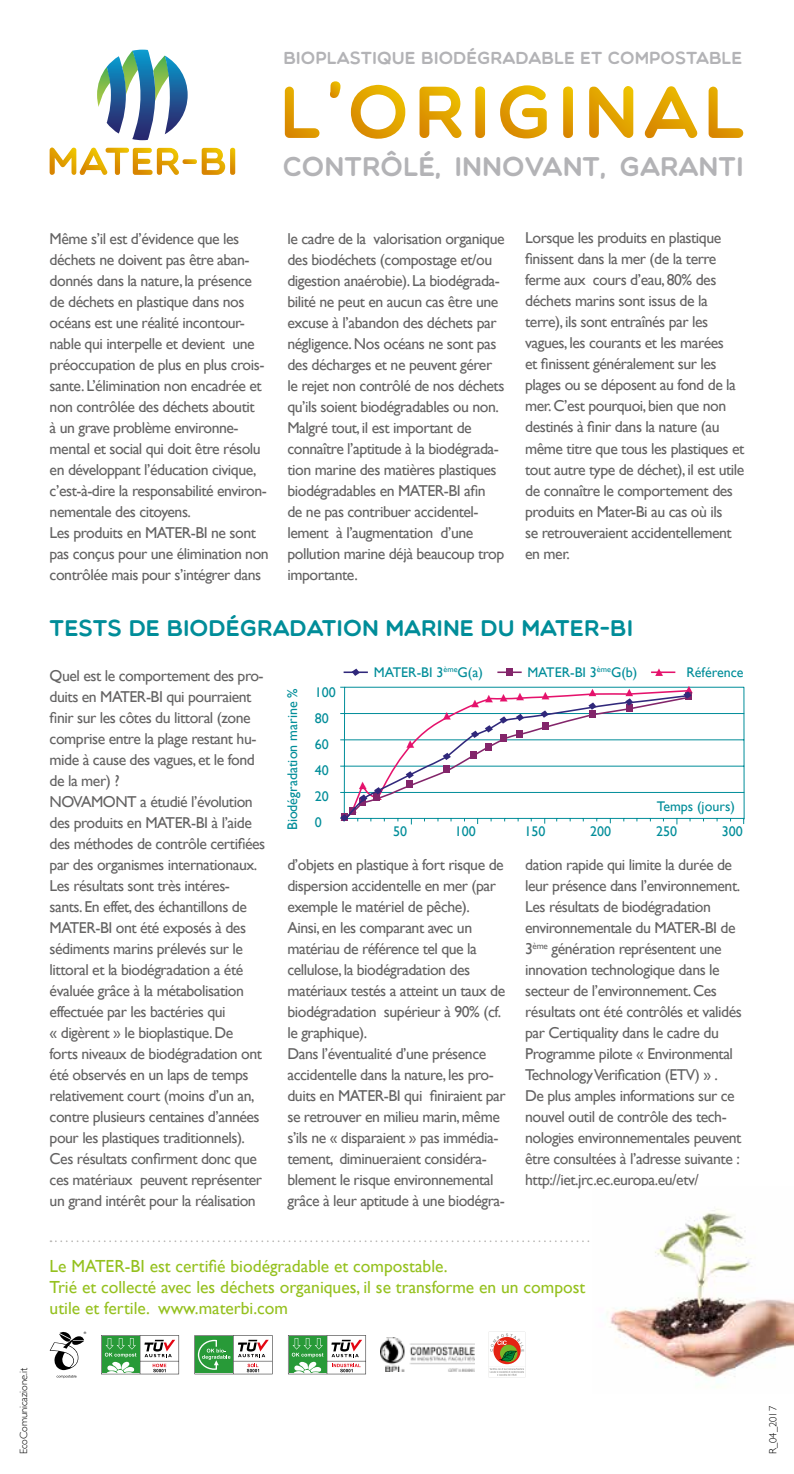
<style>
.page{position:relative;width:794px;height:1474px;background:#fff}
.page>*{position:absolute;margin:0;border:0;box-sizing:border-box;transform-origin:0 0}
.t1{font:27.12px "Multicolore";color:#b3b3b6}
.t2{font:22.75px "Multicolore";color:#008d99}
.t3{font:17.5px/21px "Gill Sans";color:#95c11f}
.t4{font:17.5px "Multicolore";color:#b3b3b6}
.t5{font:15.75px/21px "Gill Sans";letter-spacing:-.03em;color:#646363}
.t6{font:14px "Gill Sans";color:#008d99}
.t7{font:300 10.5px "Gill Sans";color:#000}
.t8{font:3.15px "Helvetica Neue";color:#000}
</style>
<div class="page">
<svg style="left:50px;top:1240px;width:540px;height:2px"></svg>
<hr style="left:340px;top:818px;width:404px;height:1px;background:#008d99">
<hr style="left:340px;top:687px;width:404px;height:1px;background:#008d99">
<hr style="left:340px;top:713px;width:404px;height:1px;background:#008d99">
<hr style="left:340px;top:739px;width:404px;height:1px;background:#008d99">
<hr style="left:340px;top:765px;width:404px;height:1px;background:#008d99">
<hr style="left:340px;top:792px;width:404px;height:1px;background:#008d99">
<hr style="left:743px;top:687px;width:1px;height:132px;background:#008d99">
<svg style="left:340px;top:686px;width:352px;height:138px"></svg>
<svg style="left:352px;top:668px;width:8px;height:8px"></svg>
<hr style="left:343px;top:671px;width:25px;height:2px;background:#30287b">
<div style="left:506px;top:668px;width:7px;height:8px;background:#83256a"></div>
<hr style="left:497px;top:671px;width:24px;height:2px;background:#83256a">
<svg style="left:655px;top:668px;width:8px;height:8px"></svg>
<hr style="left:651px;top:671px;width:24px;height:2px;background:#e5126c">
<svg style="left:97px;top:50px;width:91px;height:90px"></svg>
<svg style="left:50px;top:147px;width:185px;height:28px"></svg>
<svg style="left:285px;top:87px;width:35px;height:51px"></svg>
<svg style="left:351px;top:85px;width:54px;height:54px"></svg>
<svg style="left:419px;top:87px;width:43px;height:52px"></svg>
<svg style="left:475px;top:86px;width:10px;height:52px"></svg>
<svg style="left:500px;top:85px;width:47px;height:53px"></svg>
<svg style="left:563px;top:86px;width:10px;height:52px"></svg>
<svg style="left:589px;top:86px;width:44px;height:52px"></svg>
<svg style="left:644px;top:86px;width:54px;height:53px"></svg>
<svg style="left:708px;top:87px;width:36px;height:51px"></svg>
<svg style="left:330px;top:81px;width:10px;height:17px"></svg>
<img style="left:610px;top:1209px;width:184px;height:179px">
<img style="left:381px;top:1337px;width:93px;height:34px">
<svg style="left:50px;top:1331px;width:34px;height:47px"></svg>
<svg style="left:489px;top:1331px;width:36px;height:45px"></svg>
<svg style="left:194px;top:1335px;width:78px;height:39px"></svg>
<svg style="left:101px;top:1335px;width:78px;height:39px"></svg>
<svg style="left:288px;top:1335px;width:78px;height:39px"></svg>
<p class="t4" style="left:283px;top:47px;width:460px">BIOPLASTIQUE BIODÉGRADABLE ET COMPOSTABLE</p>
<p class="t7" style="left:15px;top:1453px;width:88px;rotate:-90deg">EcoComunicazione.it</p>
<h1 class="t1" style="left:283px;top:150px;width:462px">CONTRÔLÉ, INNOVANT, GARANTI</h1>
<p class="t5" style="left:50px;top:228px;width:221px">Même s’il est d’évidence que les déchets ne doivent pas être aban&shy;donnés dans la nature, la présence de déchets en plastique dans nos océans est une réalité incontour&shy;nable qui interpelle et devient une préoccupation de plus en plus crois&shy;sante. L’élimination non encadrée et non contrôlée des déchets aboutit<br>à un grave problème environne&shy;mental et social qui doit être résolu en développant l’éducation civique, c’est-à-dire la responsabilité environ&shy;nementale des citoyens.<br>Les produits en MATER-BI ne sont pas conçus pour une élimination non contrôlée mais pour s’intégrer dans</p>
<p class="t5" style="left:287px;top:227px;width:219px">le cadre de la valorisation organique des biodéchets (compostage et/ou digestion anaérobie). La biodégrada&shy;bilité ne peut en aucun cas être une excuse à l’abandon des déchets par négligence. Nos océans ne sont pas des décharges et ne peuvent gérer le rejet non contrôlé de nos déchets qu’ils soient biodégradables ou non.<br>Malgré tout, il est important de connaître l’aptitude à la biodégrada&shy;tion marine des matières plastiques biodégradables en MATER-BI afin de ne pas contribuer accidentel&shy;lement à l’augmentation d’une pollution marine déjà beaucoup trop importante.</p>
<p class="t5" style="left:525px;top:227px;width:221px">Lorsque les produits en plastique finissent dans la mer (de la terre ferme aux cours d’eau, 80% des déchets marins sont issus de la terre), ils sont entraînés par les vagues, les courants et les marées<br>et finissent généralement sur les plages ou se déposent au fond de la mer. C’est pourquoi, bien que non destinés à finir dans la nature (au même titre que tous les plastiques et tout autre type de déchet), il est utile de connaître le comportement des produits en Mater-Bi au cas où ils<br>se retrouveraient accidentellement en mer.</p>
<h2 class="t2" style="left:50px;top:614px;width:585px">TESTS DE BIODÉGRADATION MARINE DU MATER-BI</h2>
<p class="t5" style="left:50px;top:665px;width:217px">Quel est le comportement des pro&shy;duits en MATER-BI qui pourraient finir sur les côtes du littoral (zone comprise entre la plage restant hu&shy;mide à cause des vagues, et le fond de la mer) ?<br>NOVAMONT a étudié l’évolution des produits en MATER-BI à l’aide des méthodes de contrôle certifiées par des organismes internationaux.<br>Les résultats sont très intéres&shy;sants. En effet, des échantillons de MATER-BI ont été exposés à des sédiments marins prélevés sur le littoral et la biodégradation a été évaluée grâce à la métabolisation effectuée par les bactéries qui<br>« digèrent » le bioplastique. De forts niveaux de biodégradation ont été observés en un laps de temps relativement court (moins d’un an, contre plusieurs centaines d’années pour les plastiques traditionnels).<br>Ces résultats confirment donc que ces matériaux peuvent représenter un grand intérêt pour la réalisation</p>
<p class="t6" style="left:284px;top:830px;width:143px;rotate:-90deg">Biodégradation marine %</p>
<p class="t6" style="left:315px;top:684px;width:22px">100</p>
<p class="t6" style="left:315px;top:709px;width:15px">80</p>
<p class="t6" style="left:315px;top:735px;width:15px">60</p>
<p class="t6" style="left:315px;top:761px;width:15px">40</p>
<p class="t6" style="left:315px;top:787px;width:15px">20</p>
<p class="t6" style="left:315px;top:813px;width:8px">0</p>
<p class="t6" style="left:374px;top:664px;width:111px">MATER-BI 3<sup>ème</sup>G(a)</p>
<p class="t6" style="left:527px;top:664px;width:112px">MATER-BI 3<sup>ème</sup>G(b)</p>
<p class="t6" style="left:686px;top:664px;width:59px">Référence</p>
<p class="t6" style="left:657px;top:797px;width:79px">Temps (jours)</p>
<p class="t6" style="left:393px;top:822px;width:15px">50</p>
<p class="t6" style="left:455px;top:822px;width:22px">100</p>
<p class="t6" style="left:524px;top:822px;width:22px">150</p>
<p class="t6" style="left:590px;top:822px;width:22px">200</p>
<p class="t6" style="left:656px;top:822px;width:22px">250</p>
<p class="t6" style="left:722px;top:822px;width:22px">300</p>
<p class="t5" style="left:287px;top:854px;width:220px">d’objets en plastique à fort risque de dispersion accidentelle en mer (par exemple le matériel de pêche).<br>Ainsi, en les comparant avec un matériau de référence tel que la cellulose, la biodégradation des matériaux testés a atteint un taux de biodégradation supérieur à 90% (cf. le graphique).<br>Dans l’éventualité d’une présence accidentelle dans la nature, les pro&shy;duits en MATER-BI qui finiraient par se retrouver en milieu marin, même s’ils ne « disparaient » pas immédia&shy;tement, diminueraient considéra&shy;blement le risque environnemental grâce à leur aptitude à une biodégra-</p>
<p class="t5" style="left:525px;top:854px;width:218px">dation rapide qui limite la durée de leur présence dans l’environnement.<br>Les résultats de biodégradation environnementale du MATER-BI de 3<sup>ème</sup> génération représentent une innovation technologique dans le secteur de l’environnement. Ces résultats ont été contrôlés et validés par Certiquality dans le cadre du Programme pilote « Environmental Technology Verification (ETV) » .<br>De plus amples informations sur ce nouvel outil de contrôle des tech&shy;nologies environnementales peuvent être consultées à l’adresse suivante : http://iet.jrc.ec.europa.eu/etv/</p>
<p class="t3" style="left:50px;top:1255px;width:537px">Le MATER-BI est certifié biodégradable et compostable.<br>Trié et collecté avec les déchets organiques, il se transforme en un compost utile et fertile. www.materbi.com</p>
<p class="t8" style="left:84px;top:1331px;width:4px">®</p>
<p class="t7" style="left:764px;top:1453px;width:50px;rotate:-90deg">R_04_2017</p>
</div>
